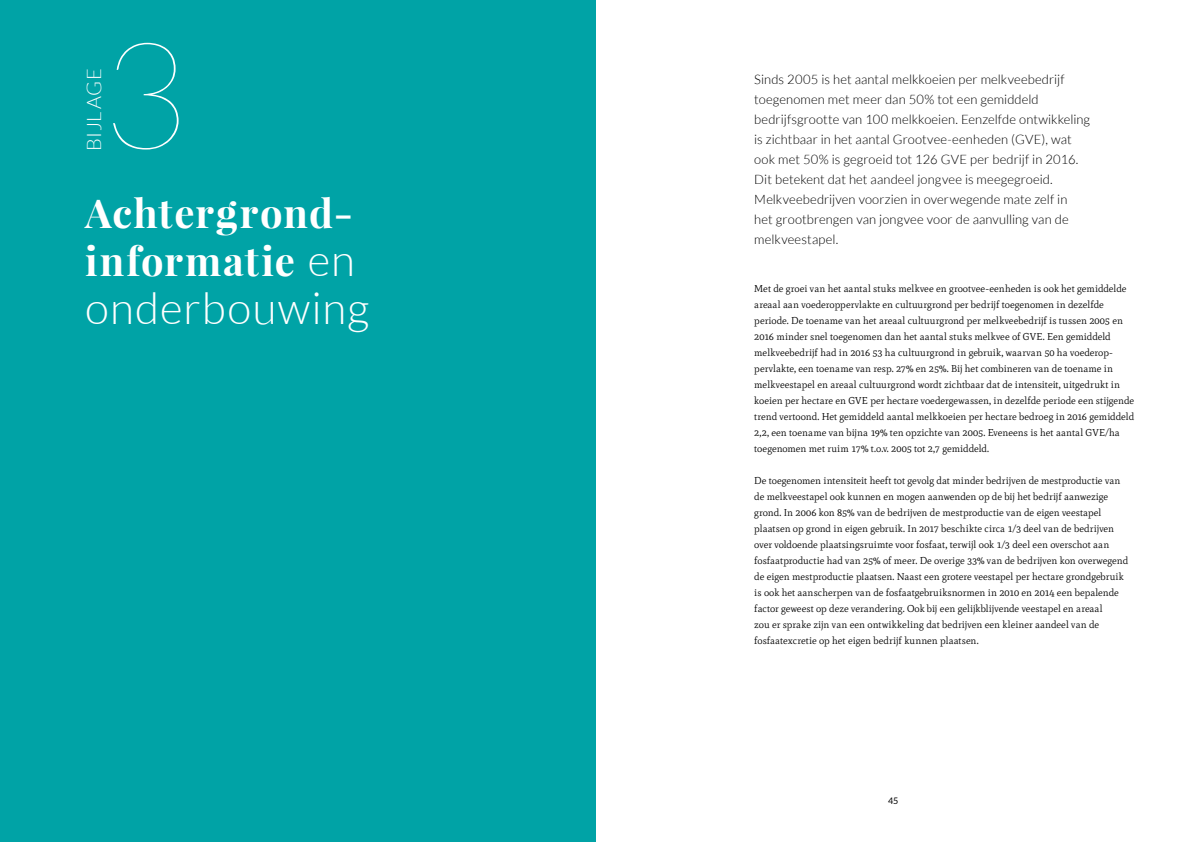
<style>
.page{position:relative;width:1191px;height:842px;background:#fff}
.page>*{position:absolute;margin:0;border:0;box-sizing:border-box;transform-origin:0 0}
.t1{font:100 149px "Lato";color:#fff}
.t2{font:300 44px "Lato";letter-spacing:.025em;color:#fff}
.t3{font:700 40px/48px "Playfair Display";letter-spacing:.025em;color:#fff}
.t4{font:300 20px "Lato";letter-spacing:.035em;color:#fff}
.t5{font:300 13px/20px "Lato";letter-spacing:.005em;color:#000}
.t6{font:10px/16px "Mate";color:#000}
.t7{font:9px "Lato";color:#000}
.s1{font-family:"Lato";font-weight:300;font-size:44px}
</style>
<div class="page">
<div style="left:0;top:0;width:595px;height:842px;background:#00a3a6"></div>
<h3 class="t4" style="left:83px;top:151px;width:84px;rotate:-90deg">BIJLAGE</h3>
<h1 class="t1" style="left:102px;top:17px;width:88px">3</h1>
<h3 class="t3" style="left:85px;top:189px;width:271px">Achtergrond&shy;informatie <span class="s1">en</span></h3>
<h2 class="t2" style="left:85px;top:285px;width:286px">onderbouwing</h2>
<p class="t5" style="left:754px;top:69px;width:337px">Sinds 2005 is het aantal melkkoeien per melkveebedrijf toegenomen met meer dan 50% tot een gemiddeld bedrijfsgrootte van 100 melkkoeien. Eenzelfde ontwikkeling is zichtbaar in het aantal Grootvee-eenheden (GVE), wat ook met 50% is gegroeid tot 126 GVE per bedrijf in 2016.<br>Dit betekent dat het aandeel jongvee is meegegroeid.<br>Melkveebedrijven voorzien in overwegende mate zelf in<br>het grootbrengen van jongvee voor de aanvulling van de melkveestapel.</p>
<p class="t6" style="left:754px;top:281px;width:381px">Met de groei van het aantal stuks melkvee en grootvee-eenheden is ook het gemiddelde areaal aan voederoppervlakte en cultuurgrond per bedrijf toegenomen in dezelfde periode. De toename van het areaal cultuurgrond per melkveebedrijf is tussen 2005 en 2016 minder snel toegenomen dan het aantal stuks melkvee of GVE. Een gemiddeld melkveebedrijf had in 2016 53 ha cultuurgrond in gebruik, waarvan 50 ha voederop&shy;pervlakte, een toename van resp. 27% en 25%. Bij het combineren van de toename in melkveestapel en areaal cultuurgrond wordt zichtbaar dat de intensiteit, uitgedrukt in koeien per hectare en GVE per hectare voedergewassen, in dezelfde periode een stijgende trend vertoond. Het gemiddeld aantal melkkoeien per hectare bedroeg in 2016 gemiddeld 2,2, een toename van bijna 19% ten opzichte van 2005. Eveneens is het aantal GVE/ha toegenomen met ruim 17% t.o.v. 2005 tot 2,7 gemiddeld.</p>
<p class="t6" style="left:754px;top:473px;width:375px">De toegenomen intensiteit heeft tot gevolg dat minder bedrijven de mestproductie van de melkveestapel ook kunnen en mogen aanwenden op de bij het bedrijf aanwezige grond. In 2006 kon 85% van de bedrijven de mestproductie van de eigen veestapel plaatsen op grond in eigen gebruik. In 2017 beschikte circa 1/3 deel van de bedrijven over voldoende plaatsingsruimte voor fosfaat, terwijl ook 1/3 deel een overschot aan fosfaatproductie had van 25% of meer. De overige 33% van de bedrijven kon overwegend de eigen mestproductie plaatsen. Naast een grotere veestapel per hectare grondgebruik is ook het aanscherpen van de fosfaatgebruiksnormen in 2010 en 2014 een bepalende factor geweest op deze verandering. Ook bij een gelijkblijvende veestapel en areaal<br>zou er sprake zijn van een ontwikkeling dat bedrijven een kleiner aandeel van de fosfaatexcretie op het eigen bedrijf kunnen plaatsen.</p>
<p class="t7" style="left:888px;top:796px;width:12px">45</p>
</div>
